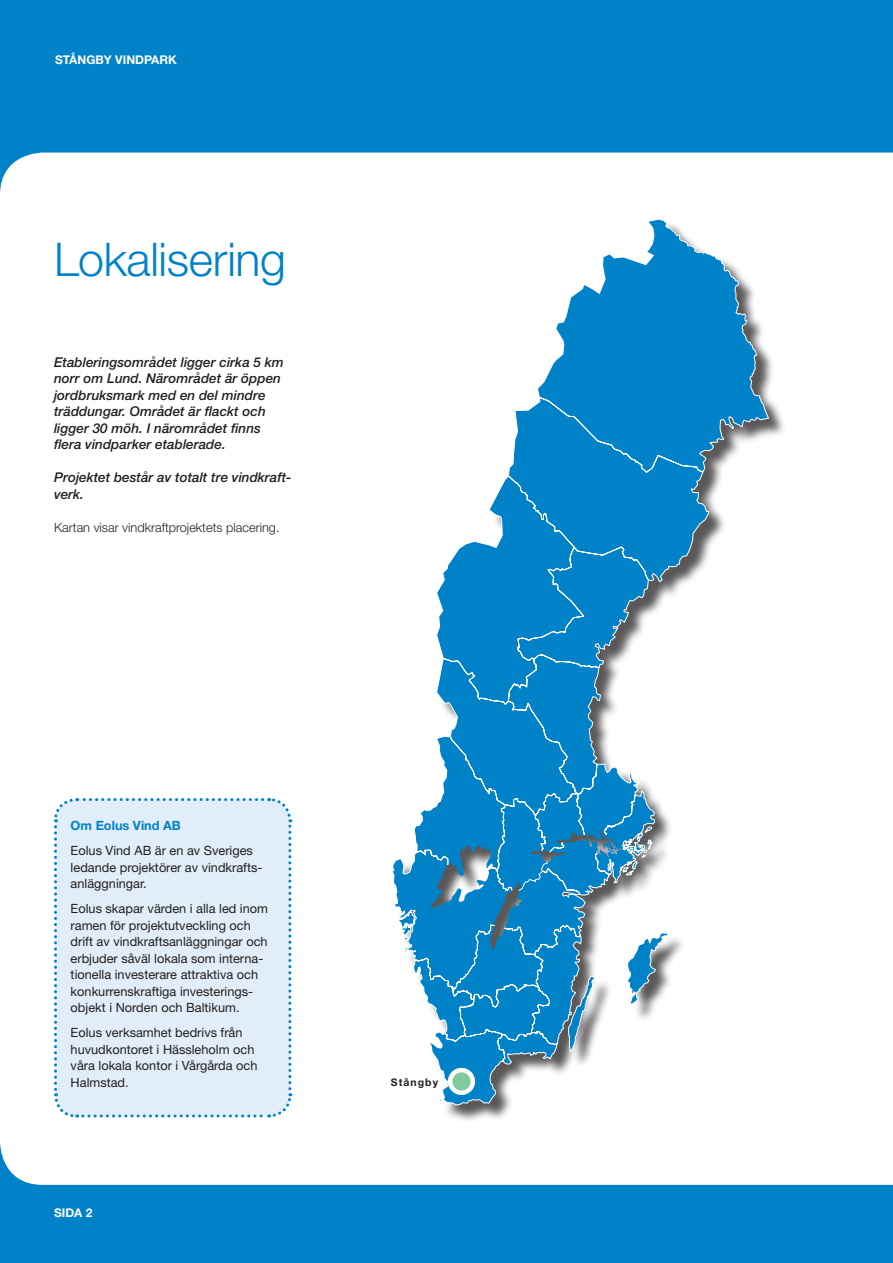
<style>
.page{position:relative;width:893px;height:1263px;background:#0082c9}
.page>*{position:absolute;margin:0;border:0;box-sizing:border-box;transform-origin:0 0}
.Eolus_Rubrik{font:300 46.5px "Helvetica Neue LT Std";letter-spacing:-.01em;color:#0082c9}
.t1{font:italic 500 13.5px/16.5px "Helvetica Neue LT Std";color:#231f20}
.t2{font:12.75px/16.5px "Helvetica Neue LT Std";color:#231f20}
.t3{font:300 12.75px "Helvetica Neue LT Std";color:#231f20}
.t4{font:700 12.75px "Helvetica Neue LT Std";color:#0082c9}
.t5{font:700 12px "Helvetica Neue LT Std";color:#fff}
.t6{font:700 10.5px "Helvetica Neue LT Std";letter-spacing:.1em;color:#231f20}
</style>
<div class="page">
<div style="left:0;top:153px;width:893px;height:1032px;background:#fff"></div>
<div style="left:52px;top:796px;width:241px;height:323px;background:#e1edf8"></div>
<div style="left:395px;top:222px;width:392px;height:901px;background:#fff"></div>
<svg style="left:392px;top:219px;width:377px;height:887px"></svg>
<svg style="left:392px;top:397px;width:316px;height:708px"></svg>
<p class="t5" style="left:55px;top:52px;width:123px">STÅNGBY VINDPARK</p>
<p class="Eolus_Rubrik" style="left:54px;top:231px;width:233px">Lokalisering</p>
<p class="t1" style="left:54px;top:353px;width:231px">Etableringsområdet ligger cirka 5 km norr om Lund. Närområdet är öppen jordbruksmark med en del mindre träddungar. Området är flackt och</p>
<p class="t1" style="left:54px;top:419px;width:208px">ligger 30 möh. I närområdet finns flera vindparker etablerade.</p>
<p class="t1" style="left:54px;top:469px;width:239px">Projektet består av totalt tre vindkraft&shy;verk.</p>
<p class="t3" style="left:54px;top:519px;width:227px">Kartan visar vindkraftprojektets placering.</p>
<p class="t4" style="left:71px;top:817px;width:112px">Om Eolus Vind AB</p>
<p class="t2" style="left:71px;top:842px;width:193px">Eolus Vind AB är en av Sveriges ledande projektörer av vindkrafts&shy;anläggningar.</p>
<p class="t2" style="left:71px;top:900px;width:199px">Eolus skapar värden i alla led inom ramen för projektutveckling och drift av vindkraftsanläggningar och erbjuder såväl lokala som interna&shy;tionella investerare attraktiva och konkurrenskraftiga investerings&shy;objekt i Norden och Baltikum.</p>
<p class="t2" style="left:71px;top:1024px;width:188px">Eolus verksamhet bedrivs från huvudkontoret i Hässleholm och våra lokala kontor i Vårgårda och<br>Halmstad.</p>
<p class="t5" style="left:54px;top:1205px;width:40px">SIDA 2</p>
<p class="t6" style="left:391px;top:1075px;width:49px">Stångby</p>
</div>
